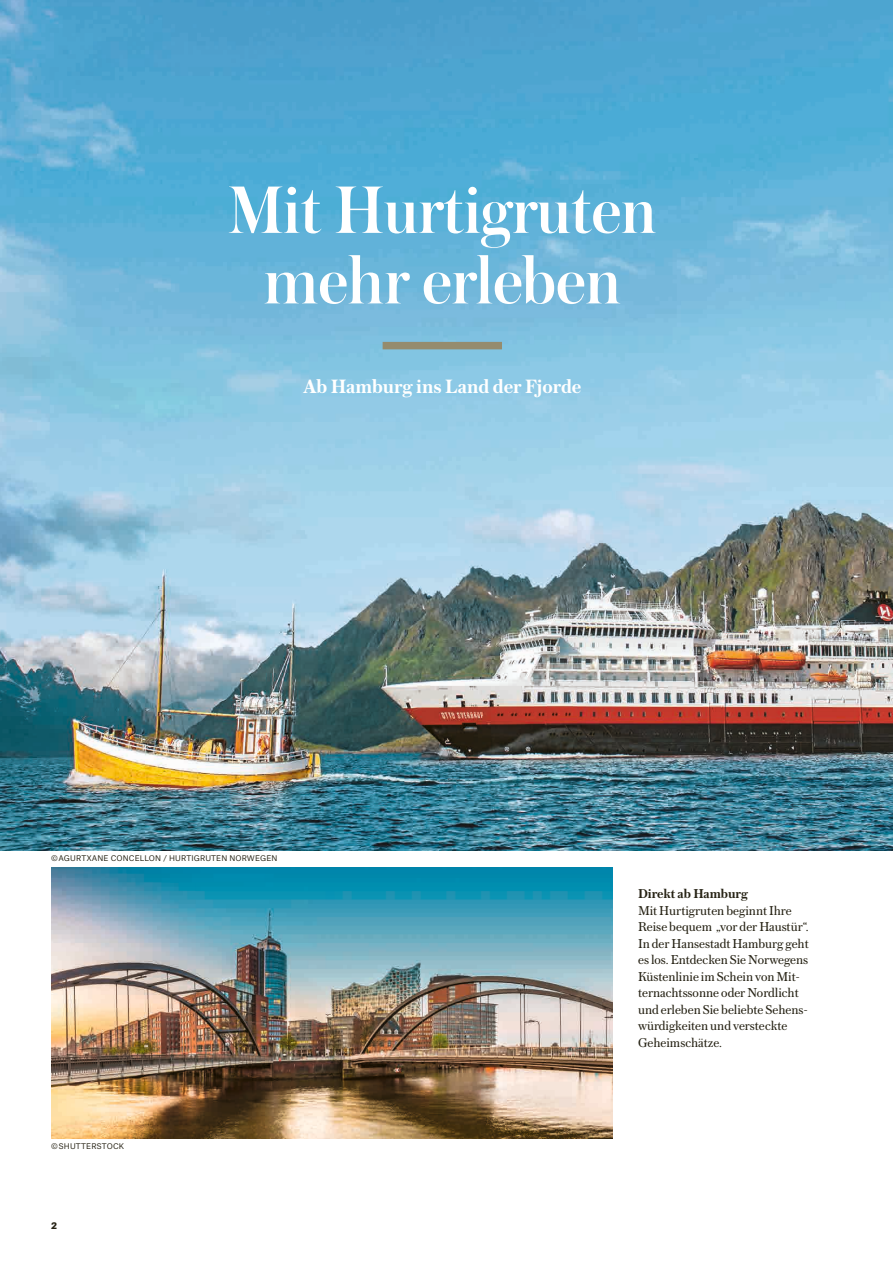
<style>
.page{position:relative;width:893px;height:1263px;background:#fff}
.page>*{position:absolute;margin:0;border:0;box-sizing:border-box;transform-origin:0 0}
.t1{font:500 70.5px/70.5px "Austin";color:#fff;text-align:center}
.t2{font:600 20.25px "Austin Text";color:#fff}
.t3{font:13.5px/16.5px "Austin Text";color:#262214}
.t4{font:600 13.5px "Austin Text";color:#262214}
.t5{font:900 9px "Atlas Grotesk";color:#262214}
.t6{font:7.5px "Atlas Grotesk";letter-spacing:.01em;color:#262214}
</style>
<div class="page">
<img style="left:0;top:0;width:893px;height:850px">
<img style="left:51px;top:867px;width:561px;height:271px">
<div style="left:383px;top:342px;width:119px;height:7px;background:#958c6e"></div>
<h1 class="t1" style="left:228px;top:173px;width:430px">Mit Hurtigruten mehr erleben</h1>
<h2 class="t2" style="left:303px;top:372px;width:280px">Ab Hamburg ins Land der Fjorde</h2>
<p class="t6" style="left:51px;top:852px;width:228px">© AGURTXANE CONCELLON / HURTIGRUTEN NORWEGEN</p>
<p class="t6" style="left:51px;top:1140px;width:75px">© SHUTTERSTOCK</p>
<p class="t5" style="left:51px;top:1218px;width:7px">2</p>
<p class="t4" style="left:638px;top:884px;width:111px">Direkt ab Hamburg</p>
<p class="t3" style="left:638px;top:902px;width:172px">Mit Hurtigruten beginnt Ihre<br>Reise bequem „vor der Haustür“.<br>In der Hansestadt Hamburg geht es los. Entdecken Sie Norwegens<br>Küstenlinie im Schein von Mit&shy;ternachtssonne oder Nordlicht und erleben Sie beliebte Sehens&shy;würdigkeiten und versteckte<br>Geheimschätze.</p>
</div>
